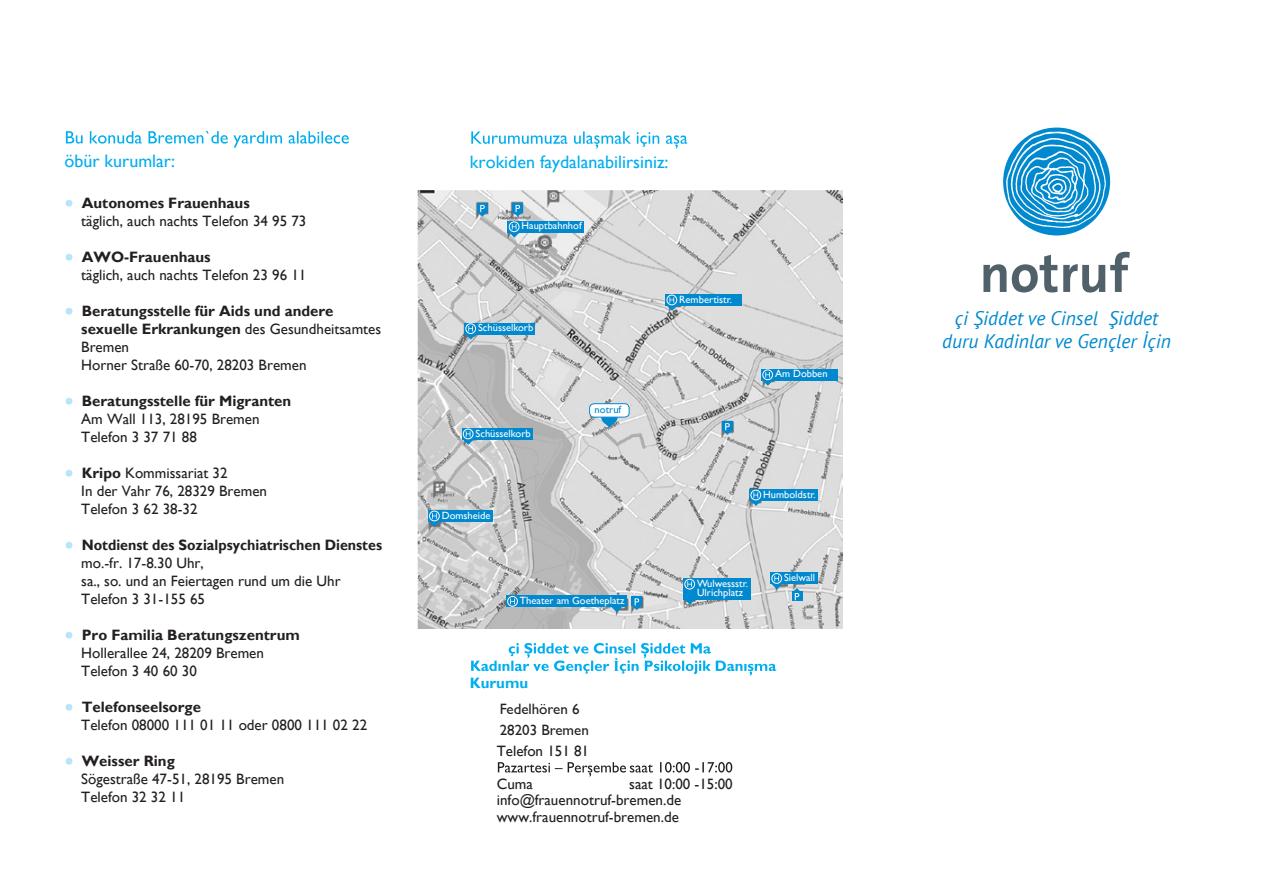
<style>
.page{position:relative;width:1263px;height:893px;background:#fff}
.page>*{position:absolute;margin:0;border:0;box-sizing:border-box;transform-origin:0 0}
.t1{font:italic 19.5px "PT Sans";color:#0089cf}
.t2{font:18px "Gill Sans";color:#00aeef}
.t3{font:15px/18px "Gill Sans";color:#231f20}
.t4{font:700 15px "Gill Sans";color:#231f20}
.t5{font:700 15px "Gill Sans";color:#231f20;scale:.95 1}
.t6{font:15px "Gill Sans";color:#231f20}
.t7{font:700 15px "Gill Sans";color:#00aeef}
.t8{font:10.5px "Gill Sans";color:#fff}
.t9{font:10.5px "Gill Sans";color:#0089cf}
.s1{font-weight:700}
</style>
<div class="page">
<img style="left:417px;top:190px;width:426px;height:438px">
<div style="left:508px;top:221px;width:76px;height:11px;background:#0089cf"></div>
<svg style="left:509px;top:224px;width:11px;height:14px"></svg>
<div style="left:509px;top:221px;width:10px;height:11px;border:1px solid #fff;border-radius:50%"></div>
<div style="left:506px;top:596px;width:121px;height:11px;background:#0089cf"></div>
<svg style="left:611px;top:607px;width:11px;height:5px"></svg>
<svg style="left:510px;top:599px;width:5px;height:5px"></svg>
<div style="left:507px;top:596px;width:11px;height:11px;border:1px solid #fff;border-radius:50%"></div>
<div style="left:464px;top:323px;width:70px;height:11px;background:#0089cf"></div>
<svg style="left:465px;top:326px;width:12px;height:14px"></svg>
<div style="left:465px;top:323px;width:11px;height:11px;border:1px solid #fff;border-radius:50%"></div>
<div style="left:462px;top:428px;width:71px;height:12px;background:#0089cf"></div>
<svg style="left:463px;top:431px;width:11px;height:14px"></svg>
<div style="left:463px;top:429px;width:10px;height:10px;border:1px solid #fff;border-radius:50%"></div>
<div style="left:428px;top:510px;width:64px;height:12px;background:#0089cf"></div>
<svg style="left:429px;top:513px;width:11px;height:14px"></svg>
<div style="left:429px;top:511px;width:11px;height:10px;border:1px solid #fff;border-radius:50%"></div>
<div style="left:683px;top:578px;width:67px;height:21px;background:#0089cf"></div>
<svg style="left:684px;top:599px;width:12px;height:6px"></svg>
<svg style="left:687px;top:581px;width:5px;height:6px"></svg>
<div style="left:684px;top:579px;width:11px;height:10px;border:1px solid #fff;border-radius:50%"></div>
<div style="left:770px;top:573px;width:48px;height:11px;background:#0089cf"></div>
<svg style="left:771px;top:576px;width:12px;height:13px"></svg>
<div style="left:771px;top:573px;width:11px;height:11px;border:1px solid #fff;border-radius:50%"></div>
<div style="left:749px;top:489px;width:69px;height:12px;background:#0089cf"></div>
<svg style="left:750px;top:492px;width:12px;height:14px"></svg>
<div style="left:750px;top:490px;width:11px;height:10px;border:1px solid #fff;border-radius:50%"></div>
<div style="left:761px;top:369px;width:76px;height:11px;background:#0089cf"></div>
<svg style="left:762px;top:372px;width:12px;height:14px"></svg>
<div style="left:762px;top:369px;width:11px;height:11px;border:1px solid #fff;border-radius:50%"></div>
<div style="left:665px;top:294px;width:77px;height:12px;background:#0089cf"></div>
<svg style="left:666px;top:297px;width:12px;height:14px"></svg>
<div style="left:666px;top:295px;width:11px;height:10px;border:1px solid #fff;border-radius:50%"></div>
<div style="left:722px;top:421px;width:11px;height:10px;background:#0089cf"></div>
<svg style="left:723px;top:423px;width:9px;height:12px"></svg>
<div style="left:631px;top:597px;width:11px;height:9px;background:#0089cf"></div>
<svg style="left:632px;top:598px;width:9px;height:12px"></svg>
<div style="left:792px;top:591px;width:10px;height:10px;background:#0089cf"></div>
<svg style="left:792px;top:588px;width:9px;height:12px"></svg>
<svg style="left:512px;top:203px;width:11px;height:9px"></svg>
<svg style="left:513px;top:205px;width:9px;height:12px"></svg>
<svg style="left:477px;top:203px;width:11px;height:9px"></svg>
<svg style="left:478px;top:205px;width:9px;height:12px"></svg>
<svg style="left:601px;top:408px;width:17px;height:17px"></svg>
<svg style="left:603px;top:417px;width:12px;height:11px"></svg>
<div style="left:590px;top:404px;width:39px;height:13px;background:#fff;border-radius:5px"></div>
<div style="left:589px;top:403px;width:40px;height:14px;border:1px solid #0089cf;border-radius:5px"></div>
<svg style="left:66px;top:131px;width:283px;height:17px"></svg>
<svg style="left:66px;top:200px;width:6px;height:7px"></svg>
<svg style="left:66px;top:254px;width:6px;height:7px"></svg>
<svg style="left:66px;top:308px;width:6px;height:7px"></svg>
<svg style="left:66px;top:398px;width:6px;height:7px"></svg>
<svg style="left:66px;top:470px;width:6px;height:7px"></svg>
<svg style="left:66px;top:542px;width:6px;height:7px"></svg>
<svg style="left:66px;top:632px;width:6px;height:7px"></svg>
<svg style="left:66px;top:704px;width:6px;height:7px"></svg>
<svg style="left:66px;top:758px;width:6px;height:7px"></svg>
<svg style="left:471px;top:131px;width:216px;height:18px"></svg>
<svg style="left:471px;top:643px;width:305px;height:33px"></svg>
<svg style="left:498px;top:762px;width:234px;height:15px"></svg>
<div style="left:485px;top:699px;width:162px;height:38px;border:2px solid #fff;border-radius:17px"></div>
<div style="left:1003px;top:128px;width:107px;height:107px;background:#0089cf;border-radius:50%"></div>
<svg style="left:1006px;top:131px;width:100px;height:97px"></svg>
<svg style="left:983px;top:264px;width:23px;height:28px"></svg>
<svg style="left:1012px;top:255px;width:45px;height:37px"></svg>
<svg style="left:1063px;top:252px;width:67px;height:41px"></svg>
<p class="t2" style="left:65px;top:151px;width:112px">öbür kurumlar:</p>
<p class="t4" style="left:82px;top:193px;width:170px">Autonomes Frauenhaus</p>
<p class="t3" style="left:81px;top:212px;width:227px">täglich, auch nachts Telefon 34 95 73</p>
<p class="t4" style="left:82px;top:247px;width:130px">AWO-Frauenhaus</p>
<p class="t3" style="left:81px;top:266px;width:227px">täglich, auch nachts Telefon 23 96 11</p>
<p class="t3" style="left:81px;top:302px;width:302px"><span class="s1">Beratungsstelle für Aids und andere sexuelle Erkrankungen</span> des Gesundheitsamtes<br>Bremen<br>Horner Straße 60-70, 28203 Bremen</p>
<p class="t4" style="left:82px;top:391px;width:211px">Beratungsstelle für Migranten</p>
<p class="t3" style="left:81px;top:410px;width:180px">Am Wall 113, 28195 Bremen<br>Telefon 3 37 71 88</p>
<p class="t3" style="left:81px;top:464px;width:187px"><span class="s1">Kripo</span> Kommissariat 32<br>In der Vahr 76, 28329 Bremen<br>Telefon 3 62 38-32</p>
<p class="t5" style="left:82px;top:535px;width:318px">Notdienst des Sozialpsychiatrischen Dienstes</p>
<p class="t3" style="left:81px;top:554px;width:261px">mo.-fr. 17-8.30 Uhr,<br>sa., so. und an Feiertagen rund um die Uhr<br>Telefon 3 31-155 65</p>
<p class="t4" style="left:82px;top:625px;width:220px">Pro Familia Beratungszentrum</p>
<p class="t3" style="left:81px;top:644px;width:184px">Hollerallee 24, 28209 Bremen<br>Telefon 3 40 60 30</p>
<p class="t4" style="left:82px;top:697px;width:121px">Telefonseelsorge</p>
<p class="t3" style="left:81px;top:716px;width:287px">Telefon 08000 111 01 11 oder 0800 111 02 22</p>
<p class="t4" style="left:82px;top:751px;width:95px">Weisser Ring</p>
<p class="t3" style="left:81px;top:770px;width:204px">Sögestraße 47-51, 28195 Bremen<br>Telefon 32 32 11</p>
<p class="t2" style="left:470px;top:151px;width:200px">krokiden faydalanabilirsiniz:</p>
<p class="t8" style="left:522px;top:220px;width:62px">Hauptbahnhof</p>
<p class="t8" style="left:478px;top:321px;width:57px">Schüsselkorb</p>
<p class="t8" style="left:476px;top:427px;width:57px">Schüsselkorb</p>
<p class="t8" style="left:442px;top:509px;width:50px">Domsheide</p>
<p class="t9" style="left:595px;top:403px;width:28px">notruf</p>
<p class="t8" style="left:520px;top:594px;width:106px">Theater am Goetheplatz</p>
<p class="t8" style="left:679px;top:293px;width:54px">Rembertistr.</p>
<p class="t8" style="left:775px;top:368px;width:54px">Am Dobben</p>
<p class="t8" style="left:763px;top:488px;width:54px">Humboldstr.</p>
<p class="t8" style="left:697px;top:577px;width:52px">Wulwessstr.</p>
<p class="t8" style="left:697px;top:586px;width:47px">Ulrichplatz</p>
<p class="t8" style="left:784px;top:571px;width:32px">Sielwall</p>
<p class="t7" style="left:470px;top:674px;width:60px">Kurumu</p>
<p class="t6" style="left:500px;top:700px;width:81px">Fedelhören 6</p>
<p class="t6" style="left:500px;top:721px;width:91px">28203 Bremen</p>
<p class="t3" style="left:497px;top:742px;width:94px">Telefon 151 81</p>
<p class="t3" style="left:497px;top:775px;width:38px">Cuma</p>
<p class="t3" style="left:497px;top:776px;width:237px;line-height:16.5px;text-indent:132px">saat 10:00 -15:00 info@frauennotruf-bremen.de www.frauennotruf-bremen.de</p>
<p class="t1" style="left:955px;top:306px;width:205px">çi Şiddet ve Cinsel Şiddet</p>
<p class="t1" style="left:942px;top:329px;width:230px">duru Kadinlar ve Gençler İçin</p>
</div>
